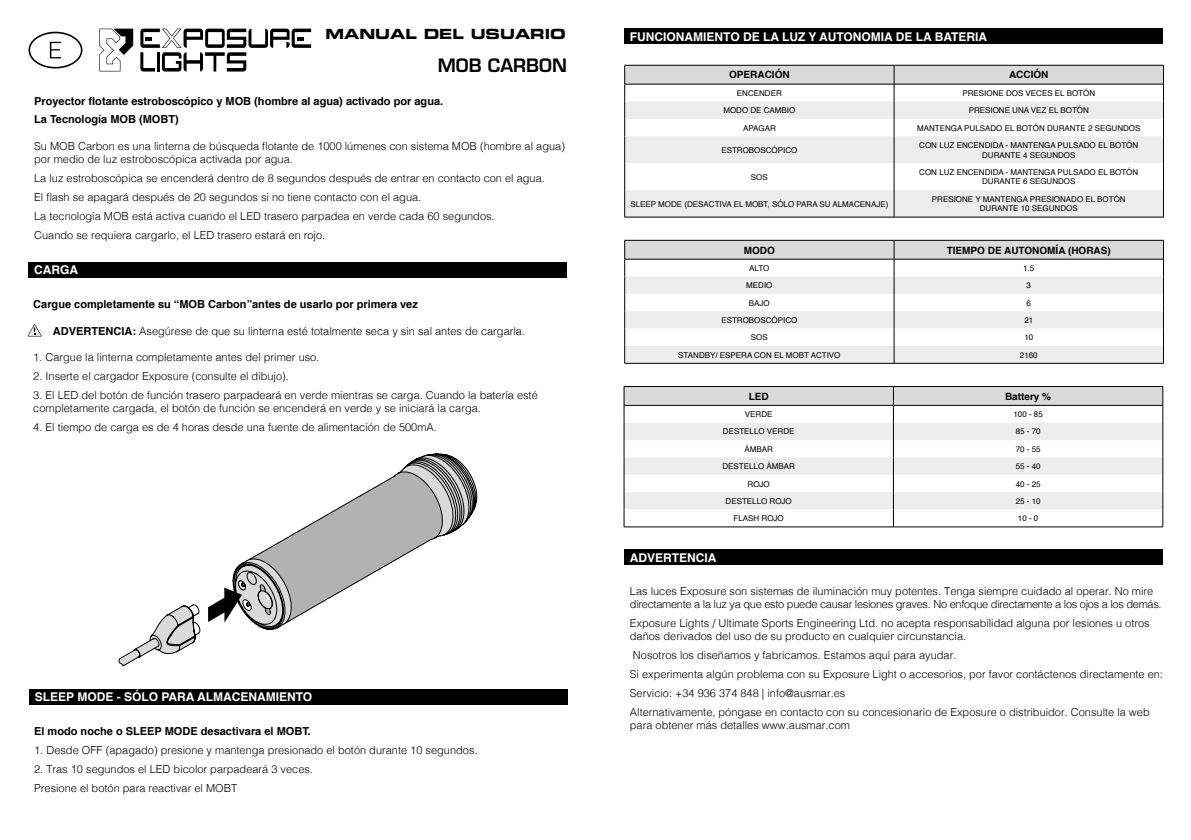
<style>
.page{position:relative;width:1191px;height:840px;background:#fff}
.page>*{position:absolute;margin:0;border:0;box-sizing:border-box;transform-origin:0 0}
.t1{font:600 18px "Eurostile LT Std";color:#000}
.t2{font:14px "Eurostile LT Std Bold Ex 2";color:#000}
.t3{font:700 12px "Helvetica";color:#fff}
.t4{font:300 11px/18.8px "Helvetica";color:#000}
.t5{font:700 11px/18.8px "Helvetica";color:#000}
.t6{font:300 11px/13.2px "Helvetica";letter-spacing:-.025em;color:#000}
.t7{font:700 10px "Helvetica";color:#000}
.t8{font:8px/9.6px "Helvetica";color:#000;text-align:center}
.s1{font-weight:700}
</style>
<div class="page">
<div style="left:28px;top:262px;width:539px;height:15px;background:#000"></div>
<svg style="left:28px;top:324px;width:14px;height:12px"></svg>
<svg style="left:28px;top:32px;width:54px;height:36px"></svg>
<svg style="left:270px;top:29px;width:41px;height:19px"></svg>
<svg style="left:248px;top:29px;width:20px;height:19px"></svg>
<svg style="left:140px;top:29px;width:106px;height:42px"></svg>
<svg style="left:99px;top:29px;width:34px;height:42px"></svg>
<div style="left:624px;top:28px;width:539px;height:16px;background:#000"></div>
<hr style="left:624px;top:217px;width:270px;height:1px;background:#000">
<hr style="left:894px;top:217px;width:269px;height:1px;background:#000">
<svg style="left:624px;top:65px;width:540px;height:152px"></svg>
<hr style="left:624px;top:84px;width:270px;height:1px;background:#000">
<svg style="left:624px;top:240px;width:540px;height:123px"></svg>
<hr style="left:624px;top:363px;width:270px;height:1px;background:#000">
<hr style="left:894px;top:363px;width:269px;height:1px;background:#000">
<hr style="left:624px;top:526px;width:269px;height:1px;background:#000">
<hr style="left:893px;top:526px;width:270px;height:1px;background:#000">
<svg style="left:623px;top:386px;width:540px;height:140px"></svg>
<hr style="left:624px;top:405px;width:269px;height:1px;background:#000">
<div style="left:624px;top:549px;width:538px;height:15px;background:#000"></div>
<div style="left:29px;top:688px;width:539px;height:16px;background:#000"></div>
<svg style="left:118px;top:604px;width:82px;height:62px"></svg>
<svg style="left:208px;top:453px;width:269px;height:177px"></svg>
<p class="t2" style="left:325px;top:24px;width:242px">MANUAL DEL USUARIO</p>
<p class="t3" style="left:630px;top:27px;width:359px">FUNCIONAMIENTO DE LA LUZ Y AUTONOMIA DE LA BATERIA</p>
<h1 class="t1" style="left:438px;top:54px;width:131px">MOB CARBON</h1>
<p class="t5" style="left:34px;top:91px;width:410px">Proyector flotante estroboscópico y MOB (hombre al agua) activado por agua.<br>La Tecnología MOB (MOBT)</p>
<p class="t4" style="left:34px;top:138px;width:532px;line-height:13.2px">Su MOB Carbon es una linterna de búsqueda flotante de 1000 lúmenes con sistema MOB (hombre al agua) por medio de luz estroboscópica activada por agua.</p>
<p class="t4" style="left:34px;top:168px;width:512px">La luz estroboscópica se encenderá dentro de 8 segundos después de entrar en contacto con el agua.<br>El flash se apagará después de 20 segundos si no tiene contacto con el agua.<br>La tecnología MOB está activa cuando el LED trasero parpadea en verde cada 60 segundos.<br>Cuando se requiera cargarlo, el LED trasero estará en rojo.</p>
<p class="t3" style="left:34px;top:260px;width:45px">CARGA</p>
<p class="t5" style="left:33px;top:295px;width:386px">Cargue completamente su “MOB Carbon”antes de usarlo por primera vez</p>
<p class="t4" style="left:53px;top:320px;width:473px"><span class="s1">ADVERTENCIA:</span> Asegúrese de que su linterna esté totalmente seca y sin sal antes de cargarla.</p>
<p class="t4" style="left:33px;top:347px;width:288px">1. Cargue la linterna completamente antes del primer uso.</p>
<p class="t4" style="left:33px;top:366px;width:257px">2. Inserte el cargador Exposure (consulte el dibujo).</p>
<p class="t4" style="left:33px;top:387px;width:506px;line-height:13.2px">3. El LED del botón de función trasero parpadeará en verde mientras se carga. Cuando la batería esté completamente cargada, el botón de función se encenderá en verde y se iniciará la carga.</p>
<p class="t4" style="left:33px;top:417px;width:405px">4. El tiempo de carga es de 4 horas desde una fuente de alimentación de 500mA.</p>
<p class="t3" style="left:35px;top:687px;width:279px">SLEEP MODE - SÓLO PARA ALMACENAMIENTO</p>
<p class="t5" style="left:34px;top:721px;width:278px">El modo noche o SLEEP MODE desactivara el MOBT.</p>
<p class="t4" style="left:34px;top:739px;width:445px">1. Desde OFF (apagado) presione y mantenga presionado el botón durante 10 segundos.</p>
<p class="t4" style="left:34px;top:758px;width:280px">2. Tras 10 segundos el LED bicolor parpadeará 3 veces.<br>Presione el botón para reactivar el MOBT</p>
<p class="t7" style="left:729px;top:67px;width:62px">OPERACIÓN</p>
<p class="t7" style="left:1009px;top:67px;width:41px">ACCIÓN</p>
<p class="t8" style="left:737px;top:88px;width:46px">ENCENDER</p>
<p class="t8" style="left:962px;top:88px;width:134px">PRESIONE DOS VECES EL BOTÓN</p>
<p class="t8" style="left:723px;top:106px;width:74px">MODO DE CAMBIO</p>
<p class="t8" style="left:968px;top:106px;width:122px">PRESIONE UNA VEZ EL BOTÓN</p>
<p class="t8" style="left:743px;top:123px;width:34px">APAGAR</p>
<p class="t8" style="left:917px;top:123px;width:225px">MANTENGA PULSADO EL BOTÓN DURANTE 2 SEGUNDOS</p>
<p class="t8" style="left:721px;top:145px;width:78px">ESTROBOSCÓPICO</p>
<p class="t8" style="left:919px;top:140px;width:220px">CON LUZ ENCENDIDA - MANTENGA PULSADO EL BOTÓN<br>DURANTE 4 SEGUNDOS</p>
<p class="t8" style="left:751px;top:172px;width:18px">SOS</p>
<p class="t8" style="left:919px;top:167px;width:220px">CON LUZ ENCENDIDA - MANTENGA PULSADO EL BOTÓN<br>DURANTE 6 SEGUNDOS</p>
<p class="t8" style="left:630px;top:199px;width:259px">SLEEP MODE (DESACTIVA EL MOBT, SÓLO PARA SU ALMACENAJE)</p>
<p class="t8" style="left:932px;top:194px;width:195px">PRESIONE Y MANTENGA PRESIONADO EL BOTÓN<br>DURANTE 10 SEGUNDOS</p>
<p class="t7" style="left:744px;top:242px;width:33px">MODO</p>
<p class="t7" style="left:946px;top:242px;width:166px">TIEMPO DE AUTONOMÍA (HORAS)</p>
<p class="t8" style="left:749px;top:263px;width:22px">ALTO</p>
<p class="t8" style="left:1023px;top:263px;width:13px">1.5</p>
<p class="t8" style="left:746px;top:281px;width:28px">MEDIO</p>
<p class="t8" style="left:1026px;top:281px;width:6px">3</p>
<p class="t8" style="left:749px;top:298px;width:22px">BAJO</p>
<p class="t8" style="left:1026px;top:298px;width:6px">6</p>
<p class="t8" style="left:721px;top:315px;width:78px">ESTROBOSCÓPICO</p>
<p class="t8" style="left:1024px;top:315px;width:10px">21</p>
<p class="t8" style="left:751px;top:333px;width:18px">SOS</p>
<p class="t8" style="left:1024px;top:333px;width:10px">10</p>
<p class="t8" style="left:678px;top:350px;width:164px">STANDBY/ ESPERA CON EL MOBT ACTIVO</p>
<p class="t8" style="left:1020px;top:350px;width:19px">2160</p>
<p class="t7" style="left:748px;top:388px;width:22px">LED</p>
<p class="t7" style="left:1005px;top:388px;width:48px">Battery %</p>
<p class="t8" style="left:745px;top:409px;width:29px">VERDE</p>
<p class="t8" style="left:1013px;top:409px;width:31px">100 - 85</p>
<p class="t8" style="left:723px;top:427px;width:73px">DESTELLO VERDE</p>
<p class="t8" style="left:1015px;top:427px;width:26px">85 - 70</p>
<p class="t8" style="left:744px;top:444px;width:30px">ÁMBAR</p>
<p class="t8" style="left:1015px;top:444px;width:26px">70 - 55</p>
<p class="t8" style="left:722px;top:461px;width:74px">DESTELLO ÁMBAR</p>
<p class="t8" style="left:1015px;top:461px;width:26px">55 - 40</p>
<p class="t8" style="left:747px;top:479px;width:24px">ROJO</p>
<p class="t8" style="left:1015px;top:479px;width:26px">40 - 25</p>
<p class="t8" style="left:725px;top:496px;width:68px">DESTELLO ROJO</p>
<p class="t8" style="left:1015px;top:496px;width:26px">25 - 10</p>
<p class="t8" style="left:733px;top:513px;width:52px">FLASH ROJO</p>
<p class="t8" style="left:1018px;top:513px;width:22px">10 - 0</p>
<p class="t3" style="left:630px;top:547px;width:88px">ADVERTENCIA</p>
<p class="t6" style="left:630px;top:583px;width:533px">Las luces Exposure son sistemas de iluminación muy potentes. Tenga siempre cuidado al operar. No mire directamente a la luz ya que esto puede causar lesiones graves. No enfoque directamente a los ojos a los demás.</p>
<p class="t4" style="left:630px;top:615px;width:521px;line-height:13.2px">Exposure Lights / Ultimate Sports Engineering Ltd. no acepta responsabilidad alguna por lesiones u otros daños derivados del uso de su producto en cualquier circunstancia.</p>
<p class="t4" style="left:630px;top:645px;width:534px">Nosotros los diseñamos y fabricamos. Estamos aquí para ayudar.<br>Si experimenta algún problema con su Exposure Light o accesorios, por favor contáctenos directamente en:<br>Servicio: +34 936 374 848 | info@ausmar.es<br>Alternativamente, póngase en contacto con su concesionario de Exposure o distribuidor. Consulte la web</p>
<p class="t4" style="left:630px;top:714px;width:222px">para obtener más detalles www.ausmar.com</p>
</div>
